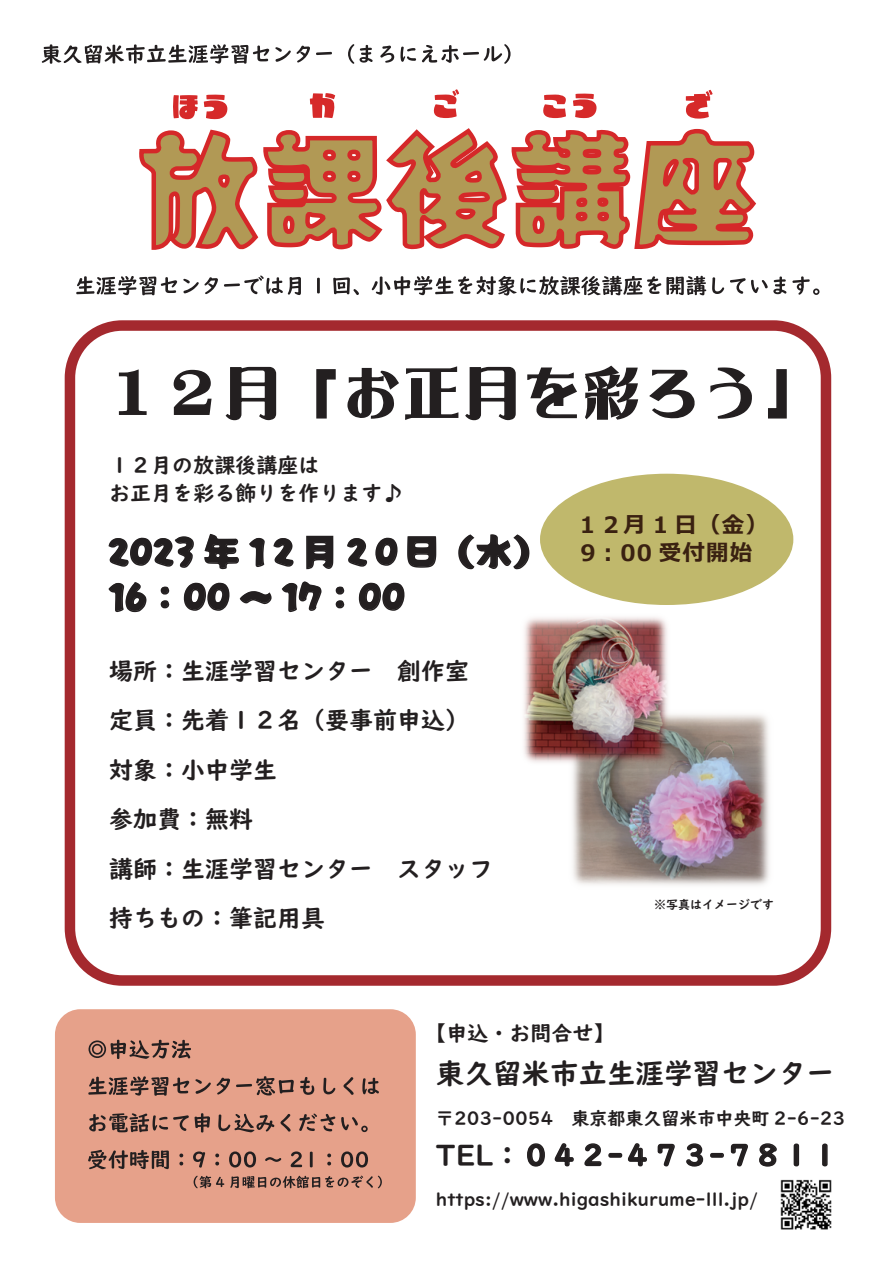
<style>
.page{position:relative;width:893px;height:1263px;background:#fff}
.page>*{position:absolute;margin:0;border:0;box-sizing:border-box;transform-origin:0 0}
.t1{font:124.5px "Potta One";color:#b19955}
.t2{font:55.5px "Roman Mincho EG Ultra SJIS";letter-spacing:.08em;color:#231f20}
.t3{font:36px/45px "Potta One";color:#231f20}
.t4{font:28.5px "UD Digi Kyokasho NP B";color:#231f20}
.t5{font:24px/49.5px "UD Digi Kyokasho NP B";color:#231f20}
.t6{font:700 22.5px/28.5px "Meiryo";letter-spacing:.05em;color:#3a2111}
.t7{font:21px/28.5px "UD Digi Kyokasho NP B";color:#231f20}
.t8{font:18px "UD Digi Kyokasho NP B";color:#231f20}
.t9{font:12px "UD Digi Kyokasho NP B";color:#231f20}
</style>
<div class="page">
<svg style="left:139px;top:128px;width:492px;height:122px"></svg>
<svg style="left:634px;top:128px;width:122px;height:121px"></svg>
<svg style="left:173px;top:95px;width:25px;height:24px"></svg>
<svg style="left:204px;top:95px;width:23px;height:24px"></svg>
<svg style="left:310px;top:93px;width:25px;height:25px"></svg>
<svg style="left:433px;top:89px;width:26px;height:29px"></svg>
<svg style="left:543px;top:94px;width:23px;height:24px"></svg>
<svg style="left:573px;top:94px;width:24px;height:24px"></svg>
<svg style="left:686px;top:90px;width:27px;height:29px"></svg>
<svg style="left:42px;top:44px;width:227px;height:20px"></svg>
<svg style="left:275px;top:47px;width:16px;height:15px"></svg>
<svg style="left:297px;top:46px;width:13px;height:17px"></svg>
<svg style="left:316px;top:52px;width:16px;height:3px"></svg>
<svg style="left:348px;top:44px;width:6px;height:20px"></svg>
<svg style="left:360px;top:45px;width:13px;height:18px"></svg>
<svg style="left:380px;top:46px;width:14px;height:17px"></svg>
<svg style="left:400px;top:47px;width:16px;height:15px"></svg>
<svg style="left:422px;top:44px;width:89px;height:20px"></svg>
<div style="left:65px;top:320px;width:766px;height:666px;border:10px solid #a4292e;border-radius:52px"></div>
<svg style="left:76px;top:276px;width:101px;height:19px"></svg>
<svg style="left:183px;top:277px;width:35px;height:17px"></svg>
<svg style="left:224px;top:275px;width:77px;height:20px"></svg>
<svg style="left:317px;top:278px;width:3px;height:15px"></svg>
<svg style="left:333px;top:277px;width:26px;height:18px"></svg>
<svg style="left:372px;top:276px;width:334px;height:19px"></svg>
<svg style="left:712px;top:277px;width:12px;height:17px"></svg>
<svg style="left:730px;top:276px;width:56px;height:18px"></svg>
<svg style="left:792px;top:276px;width:27px;height:19px"></svg>
<svg style="left:118px;top:369px;width:29px;height:46px"></svg>
<svg style="left:173px;top:369px;width:39px;height:46px"></svg>
<svg style="left:225px;top:366px;width:52px;height:55px"></svg>
<svg style="left:316px;top:369px;width:20px;height:50px"></svg>
<svg style="left:347px;top:366px;width:169px;height:55px"></svg>
<svg style="left:527px;top:367px;width:50px;height:52px"></svg>
<svg style="left:585px;top:365px;width:54px;height:55px"></svg>
<svg style="left:649px;top:369px;width:46px;height:50px"></svg>
<svg style="left:710px;top:367px;width:42px;height:52px"></svg>
<svg style="left:768px;top:369px;width:19px;height:50px"></svg>
<svg style="left:108px;top:536px;width:86px;height:32px"></svg>
<svg style="left:204px;top:533px;width:35px;height:37px"></svg>
<svg style="left:249px;top:537px;width:16px;height:30px"></svg>
<svg style="left:273px;top:538px;width:21px;height:29px"></svg>
<svg style="left:306px;top:535px;width:28px;height:35px"></svg>
<svg style="left:347px;top:538px;width:21px;height:29px"></svg>
<svg style="left:375px;top:537px;width:23px;height:29px"></svg>
<svg style="left:407px;top:536px;width:30px;height:32px"></svg>
<svg style="left:458px;top:534px;width:72px;height:36px"></svg>
<svg style="left:108px;top:582px;width:39px;height:31px"></svg>
<svg style="left:160px;top:586px;width:10px;height:23px"></svg>
<svg style="left:183px;top:582px;width:47px;height:29px"></svg>
<svg style="left:239px;top:591px;width:33px;height:14px"></svg>
<svg style="left:281px;top:581px;width:41px;height:32px"></svg>
<svg style="left:335px;top:586px;width:10px;height:23px"></svg>
<svg style="left:358px;top:582px;width:47px;height:29px"></svg>
<div style="left:540px;top:474px;width:253px;height:131px;background:#c0b86c;border-radius:50%"></div>
<div style="left:55px;top:1009px;width:361px;height:214px;background:#e6a18a;border-radius:25px"></div>
<svg style="left:89px;top:1040px;width:102px;height:19px"></svg>
<svg style="left:88px;top:1076px;width:101px;height:20px"></svg>
<svg style="left:195px;top:1079px;width:16px;height:15px"></svg>
<svg style="left:217px;top:1078px;width:13px;height:16px"></svg>
<svg style="left:236px;top:1076px;width:58px;height:19px"></svg>
<svg style="left:300px;top:1077px;width:14px;height:18px"></svg>
<svg style="left:323px;top:1078px;width:12px;height:16px"></svg>
<svg style="left:343px;top:1077px;width:11px;height:18px"></svg>
<svg style="left:362px;top:1078px;width:17px;height:16px"></svg>
<svg style="left:89px;top:1113px;width:100px;height:19px"></svg>
<svg style="left:195px;top:1113px;width:15px;height:19px"></svg>
<svg style="left:218px;top:1114px;width:56px;height:18px"></svg>
<svg style="left:280px;top:1114px;width:11px;height:17px"></svg>
<svg style="left:299px;top:1113px;width:36px;height:18px"></svg>
<svg style="left:341px;top:1117px;width:27px;height:15px"></svg>
<svg style="left:88px;top:1150px;width:81px;height:19px"></svg>
<svg style="left:179px;top:1153px;width:4px;height:12px"></svg>
<svg style="left:193px;top:1151px;width:12px;height:16px"></svg>
<svg style="left:215px;top:1153px;width:4px;height:12px"></svg>
<svg style="left:229px;top:1151px;width:27px;height:16px"></svg>
<svg style="left:265px;top:1157px;width:16px;height:5px"></svg>
<svg style="left:291px;top:1151px;width:11px;height:16px"></svg>
<svg style="left:310px;top:1151px;width:3px;height:16px"></svg>
<svg style="left:327px;top:1153px;width:4px;height:12px"></svg>
<svg style="left:341px;top:1151px;width:27px;height:16px"></svg>
<svg style="left:194px;top:1176px;width:30px;height:12px"></svg>
<svg style="left:230px;top:1176px;width:152px;height:12px"></svg>
<svg style="left:527px;top:1143px;width:18px;height:24px"></svg>
<svg style="left:554px;top:1143px;width:20px;height:24px"></svg>
<svg style="left:584px;top:1143px;width:63px;height:24px"></svg>
<svg style="left:657px;top:1143px;width:18px;height:24px"></svg>
<svg style="left:686px;top:1143px;width:62px;height:24px"></svg>
<svg style="left:759px;top:1143px;width:18px;height:24px"></svg>
<svg style="left:793px;top:1143px;width:7px;height:24px"></svg>
<svg style="left:822px;top:1143px;width:6px;height:24px"></svg>
<img style="left:780px;top:1179px;width:52px;height:51px">
<img style="left:572px;top:714px;width:198px;height:172px">
<img style="left:524px;top:617px;width:147px;height:150px">
<h1 class="t1" style="left:135px;top:92px;width:624px">放課後講座</h1>
<h2 class="t2" style="left:105px;top:365px;width:716px">１２月「お正月を彩ろう」</h2>
<p class="t7" style="left:109px;top:451px;width:296px">１２月の放課後講座は<br>お正月を彩る飾りを作ります♪</p>
<h3 class="t3" style="left:108px;top:527px;width:441px">2023 年 1２月 2０日（水）<br>16：00 ～ 17：00</h3>
<p class="t6" style="left:576px;top:511px;width:193px">１２月 1 日（金）<br>9︓00 受付開始</p>
<p class="t5" style="left:109px;top:646px;width:385px">場所：生涯学習センター　創作室定員：先着１２名（要事前申込）対象：小中学生<br>参加費：無料<br>講師：生涯学習センター　スタッフ持ちもの：筆記用具</p>
<p class="t9" style="left:654px;top:897px;width:122px">※写真はイメージです</p>
<p class="t7" style="left:425px;top:1019px;width:190px">【申込・お問合せ】</p>
<p class="t4" style="left:436px;top:1057px;width:400px">東久留米市立生涯学習センター</p>
<p class="t8" style="left:436px;top:1107px;width:411px">〒203-0054　東京都東久留米市中央町 2-6-23</p>
<p class="t4" style="left:436px;top:1138px;width:405px">TEL：０４２-４７３-７８１１</p>
<p class="t8" style="left:436px;top:1189px;width:324px">https://www.higashikurume-lll.jp/</p>
</div>
